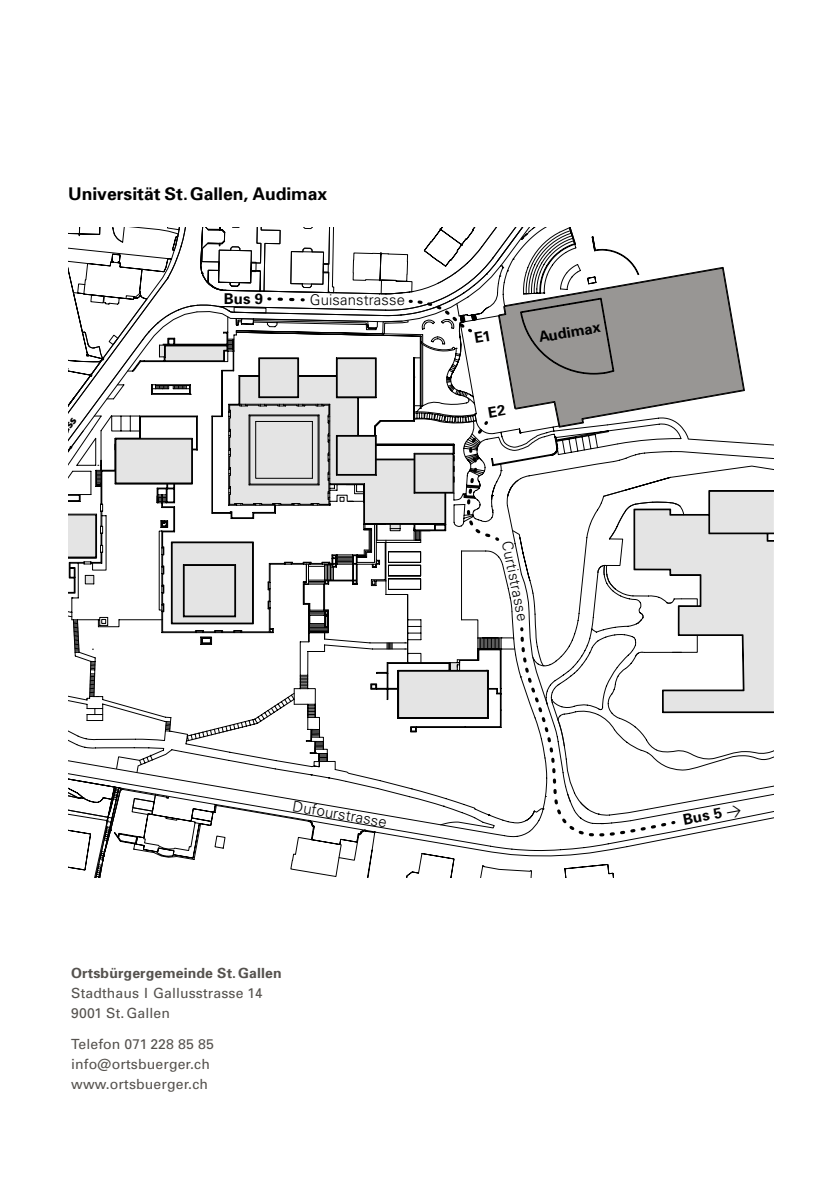
<style>
.page{position:relative;width:840px;height:1191px;background:#fff}
.page>*{position:absolute;margin:0;border:0;box-sizing:border-box;transform-origin:0 0}
.t1{font:700 17.6px "Univers";color:#000}
.t2{font:300 14.8px "Univers";letter-spacing:.01em;color:#000}
.t3{font:700 14.8px "Univers";color:#000}
.t4{font:14px/20px "Univers";letter-spacing:.01em;color:#55524e}
.t5{font:700 14px "Univers";letter-spacing:.01em;color:#55524e}
.s1{font-family:"DIN";font-weight:400}
</style>
<div class="page">
<svg style="left:68px;top:228px;width:568px;height:650px"></svg>
<svg style="left:68px;top:427px;width:2px;height:8px"></svg>
<svg style="left:115px;top:267px;width:658px;height:589px"></svg>
<p class="t1" style="left:68px;top:183px;width:260px">Universität St.Gallen, Audimax</p>
<p class="t3" style="left:223px;top:289px;width:41px">Bus 9</p>
<p class="t2" style="left:309px;top:291px;width:97px">Guisanstrasse</p>
<p class="t3" style="left:537px;top:327px;width:64px;rotate:-9deg">Audimax</p>
<p class="t2" style="left:516px;top:539px;width:83px;rotate:79deg">Curtistrasse</p>
<p class="t2" style="left:294px;top:797px;width:97px;rotate:10deg">Dufourstrasse</p>
<p class="t3" style="left:680px;top:810px;width:61px;rotate:-11deg">Bus 5 <span class="s1">&gt;</span></p>
<p class="t5" style="left:71px;top:963px;width:212px">Ortsbürgergemeinde St.Gallen</p>
<p class="t4" style="left:71px;top:982px;width:193px">Stadthaus I Gallusstrasse 14<br>9001 St.Gallen</p>
<p class="t4" style="left:71px;top:1033px;width:144px">Telefon 071 228 85 85 info@ortsbuerger.ch www.ortsbuerger.ch</p>
</div>
